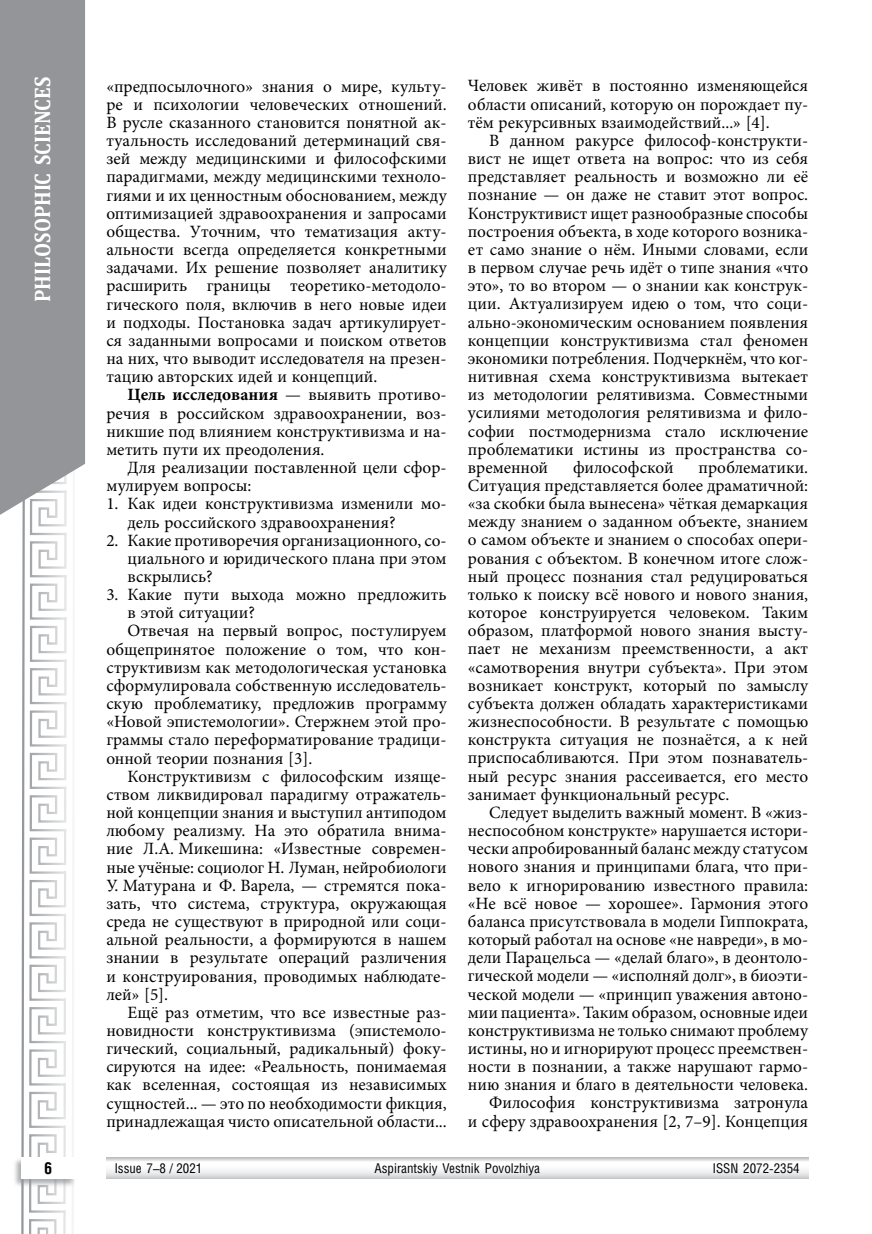
<style>
.page{position:relative;width:872px;height:1234px;background:#fff}
.page>*{position:absolute;margin:0;border:0;box-sizing:border-box;transform-origin:0 0}
.t1{font:700 22.5px "Cambria";letter-spacing:.005em;color:#fff;scale:.9 1}
.t2{font:17.25px/18.1px "Minion Pro";color:#000;text-align:justify}
.t3{font:700 16.5px "Helios Cond C";color:#000}
.t4{font:13.5px "Helios Cond C";color:#000}
.s1{font-weight:700}
</style>
<div class="page">
<svg style="left:21px;top:527px;width:52px;height:706px"></svg>
<svg style="left:0;top:0;width:85px;height:527px;background:#999b9e"></svg>
<svg style="left:106px;top:1157px;width:702px;height:21px"></svg>
<div style="left:12px;top:1156px;width:64px;height:31px;background:#939598;opacity:.75"></div>
<div style="left:21px;top:1157px;width:54px;height:21px;background:#fff"></div>
<h1 class="t1" style="left:27px;top:302px;width:252px;rotate:-90deg">PHILOSOPHIC SCIENCES</h1>
<p class="t3" style="left:44px;top:1158px;width:10px">6</p>
<p class="t2" style="left:106px;top:77px;width:342px">«предпосылочного» знания о мире, культу&shy;ре и психологии человеческих отношений.<br>В русле сказанного становится понятной ак&shy;туальность исследований детерминаций свя&shy;зей между медицинскими и философскими парадигмами, между медицинскими техноло&shy;гиями и их ценностным обоснованием, между оптимизацией здравоохранения и запросами общества. Уточним, что тематизация акту&shy;альности всегда определяется конкретными задачами. Их решение позволяет аналитику расширить границы теоретико-методоло&shy;гического поля, включив в него новые идеи и подходы. Постановка задач артикулирует&shy;ся заданными вопросами и поиском ответов на них, что выводит исследователя на презен&shy;тацию авторских идей и концепций.</p>
<p class="t2" style="left:106px;top:386px;width:342px;text-indent:21px"><span class="s1">Цель исследования</span> — выявить противо&shy;речия в российском здравоохранении, воз&shy;никшие под влиянием конструктивизма и на&shy;метить пути их преодоления.</p>
<p class="t2" style="left:106px;top:458px;width:342px;text-indent:21px">Для реализации поставленной цели сфор&shy;мулируем вопросы:</p>
<p class="t2" style="left:128px;top:494px;width:320px;text-indent:-21px">1. Как идеи конструктивизма изменили мо&shy;дель российского здравоохранения?</p>
<p class="t2" style="left:128px;top:531px;width:320px;text-indent:-21px">2. Какие противоречия организационного, со&shy;циального и юридического плана при этом вскрылись?</p>
<p class="t2" style="left:106px;top:585px;width:342px">3. Какие пути выхода можно предложить</p>
<p class="t2" style="left:128px;top:603px;width:129px">в этой ситуации?</p>
<p class="t2" style="left:128px;top:621px;width:320px">Отвечая на первый вопрос, постулируем</p>
<p class="t2" style="left:106px;top:640px;width:342px">общепринятое положение о том, что кон-</p>
<p class="t2" style="left:106px;top:658px;width:342px">структивизм как методологическая установка</p>
<p class="t2" style="left:106px;top:676px;width:342px">сформулировала собственную исследователь-</p>
<p class="t2" style="left:106px;top:694px;width:342px">скую проблематику, предложив программу</p>
<p class="t2" style="left:106px;top:712px;width:342px">«Новой эпистемологии». Стержнем этой про-</p>
<p class="t2" style="left:106px;top:730px;width:342px">граммы стало переформатирование традици-</p>
<p class="t2" style="left:106px;top:749px;width:207px">онной теории познания [3].</p>
<p class="t2" style="left:128px;top:767px;width:320px">Конструктивизм с философским изяще-</p>
<p class="t2" style="left:106px;top:785px;width:342px">ством ликвидировал парадигму отражатель-</p>
<p class="t2" style="left:106px;top:803px;width:342px">ной концепции знания и выступил антиподом</p>
<p class="t2" style="left:106px;top:821px;width:342px">любому реализму. На это обратила внима-</p>
<p class="t2" style="left:106px;top:839px;width:342px">ние Л.А. Микешина: «Известные современ-</p>
<p class="t2" style="left:106px;top:857px;width:342px">ные учёные: социолог Н. Луман, нейробиологи</p>
<p class="t2" style="left:106px;top:876px;width:342px">У. Матурана и Ф. Варела, — стремятся пока-</p>
<p class="t2" style="left:106px;top:894px;width:342px">зать, что система, структура, окружающая</p>
<p class="t2" style="left:106px;top:912px;width:342px">среда не существуют в природной или соци-</p>
<p class="t2" style="left:106px;top:930px;width:342px">альной реальности, а формируются в нашем</p>
<p class="t2" style="left:106px;top:948px;width:342px">знании в результате операций различения</p>
<p class="t2" style="left:106px;top:966px;width:342px">и конструирования, проводимых наблюдате-</p>
<p class="t2" style="left:106px;top:984px;width:63px">лей» [5].</p>
<p class="t2" style="left:128px;top:1003px;width:320px">Ещё раз отметим, что все известные раз-</p>
<p class="t2" style="left:106px;top:1021px;width:342px">новидности конструктивизма (эпистемоло-</p>
<p class="t2" style="left:106px;top:1039px;width:342px">гический, социальный, радикальный) фоку-</p>
<p class="t2" style="left:106px;top:1057px;width:342px">сируются на идее: «Реальность, понимаемая</p>
<p class="t2" style="left:106px;top:1075px;width:342px">как вселенная, состоящая из независимых</p>
<p class="t2" style="left:106px;top:1093px;width:342px">сущностей... — это по необходимости фикция,</p>
<p class="t2" style="left:106px;top:1111px;width:342px">принадлежащая чисто описательной области...</p>
<p class="t2" style="left:468px;top:77px;width:342px">Человек живёт в постоянно изменяющейся области описаний, которую он порождает пу&shy;тём рекурсивных взаимодействий...» [4].</p>
<p class="t2" style="left:468px;top:131px;width:342px;text-indent:21px">В данном ракурсе философ-конструкти&shy;вист не ищет ответа на вопрос: что из себя представляет реальность и возможно ли её познание — он даже не ставит этот вопрос.<br>Конструктивист ищет разнообразные способы построения объекта, в ходе которого возника&shy;ет само знание о нём. Иными словами, если в первом случае речь идёт о типе знания «что это», то во втором — о знании как конструк&shy;ции. Актуализируем идею о том, что соци&shy;ально-экономическим основанием появления концепции конструктивизма стал феномен экономики потребления. Подчеркнём, что ког&shy;нитивная схема конструктивизма вытекает из методологии релятивизма. Совместными усилиями методология релятивизма и фило&shy;софии постмодернизма стало исключение проблематики истины из пространства со&shy;временной</p>
<p class="t2" style="left:468px;top:458px;width:342px;text-indent:231px">проблематики.<br>Ситуация представляется более драматичной: «за скобки была вынесена» чёткая демаркация между знанием о заданном объекте, знанием о самом объекте и знанием о способах опери&shy;рования с объектом. В конечном итоге слож&shy;ный процесс познания стал редуцироваться только к поиску всё нового и нового знания, которое конструируется человеком. Таким образом, платформой нового знания высту&shy;пает не механизм преемственности, а акт «самотворения внутри субъекта». При этом возникает конструкт, который по замыслу субъекта должен обладать характеристиками жизнеспособности. В результате с помощью конструкта ситуация не познаётся, а к ней приспосабливаются. При этом познаватель&shy;ный ресурс знания рассеивается, его место занимает функциональный ресурс.</p>
<p class="t2" style="left:468px;top:803px;width:342px;text-align:right">Следует выделить важный момент. В «жиз&shy;неспособном конструкте» нарушается истори&shy;чески апробированный баланс между статусом нового знания и принципами блага, что при&shy;вело к игнорированию известного правила: «Не всё новое — хорошее». Гармония этого баланса присутствовала в модели Гиппократа, который работал на основе «не навреди», в мо&shy;дели Парацельса — «делай благо», в деонтоло&shy;гической модели — «исполняй долг», в биоэти&shy;ческой модели — «принцип уважения автоно&shy;мии пациента». Таким образом, основные идеи конструктивизма не только снимают проблему истины, но и игнорируют процесс преемствен&shy;ности в познании, а также нарушают гармо&shy;нию знания и благо в деятельности человека.<br>Философия конструктивизма затронула<br>и сферу здравоохранения [2, 7–9]. Концепция</p>
<p class="t2" style="left:573px;top:458px;width:102px">философской</p>
<p class="t4" style="left:115px;top:1159px;width:89px">Issue 7–8 / 2021</p>
<p class="t4" style="left:374px;top:1159px;width:167px">Aspirantskiy Vestnik Povolzhiya</p>
<p class="t4" style="left:713px;top:1159px;width:88px">ISSN 2072-2354</p>
</div>
